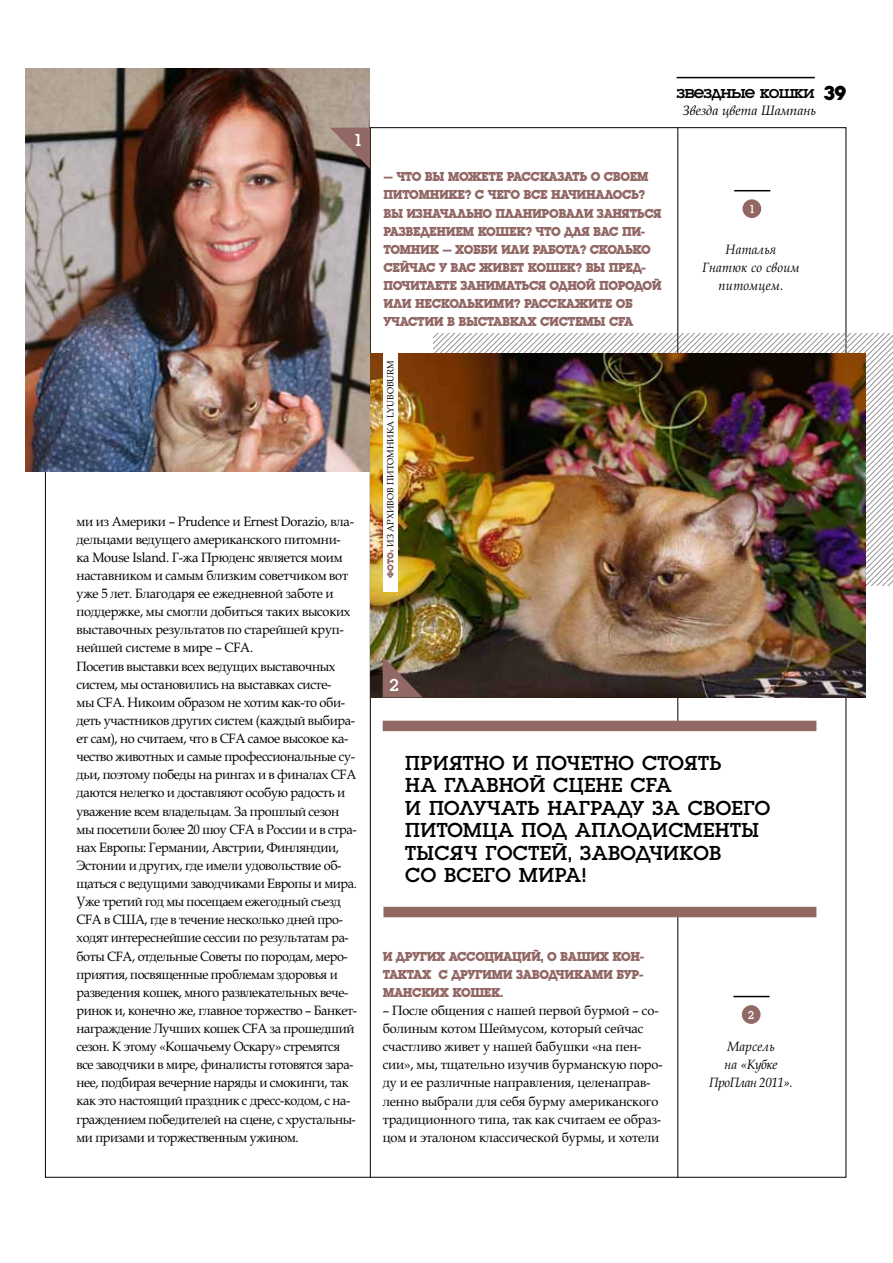
<style>
.page{position:relative;width:893px;height:1263px;background:#fff}
.page>*{position:absolute;margin:0;border:0;box-sizing:border-box;transform-origin:0 0}
.t1{font:21px/22.5px "Dr Luga";letter-spacing:.02em;color:#000}
.t2{font:18px "Dr Luga";letter-spacing:-.05em;color:#000}
.t3{font:18px "Dr Luga";color:#fff}
.t4{font:13.5px/18.1px "Dr Book Antiqua";letter-spacing:-.03em;color:#000;scale:.95 1}
.t5{font:700 13.5px/18.1px "Dr Luga";letter-spacing:-.03em;color:#926865;text-align:justify;scale:.95 1}
.t6{font:13.5px/18.1px "Dr Book Antiqua";letter-spacing:-.01em;color:#000;scale:.95 1}
.t7{font:italic 13.5px/18.1px "Dr Book Antiqua";letter-spacing:.02em;color:#000;text-align:center;scale:.95 1}
.t8{font:italic 13.5px/18.1px "Dr Book Antiqua";letter-spacing:-.03em;color:#000;text-align:center;scale:.95 1}
.t9{font:italic 13.5px "Dr Book Antiqua";color:#000}
.t10{font:12px "Dr Luga";color:#fff;scale:.95 1}
.t11{font:9px "Dr Book Antiqua";letter-spacing:.15em;color:#000}
.s1{font-weight:700;font-size:21px}
.s2{font-family:"Dr Luga";font-weight:700;color:#926865}
</style>
<div class="page">
<hr style="left:677px;top:77px;width:138px;height:1px;background:#000">
<div style="left:742px;top:199px;width:19px;height:19px;background:#926865;border-radius:50%"></div>
<hr style="left:734px;top:190px;width:36px;height:1px;background:#000">
<div style="left:742px;top:1005px;width:18px;height:19px;background:#926865;border-radius:50%"></div>
<hr style="left:733px;top:996px;width:37px;height:1px;background:#000">
<svg style="left:434px;top:333px;width:459px;height:241px"></svg>
<svg style="left:865px;top:574px;width:28px;height:11px"></svg>
<hr style="left:370px;top:127px;width:1px;height:1050px;background:#000">
<hr style="left:677px;top:127px;width:1px;height:1050px;background:#000">
<img style="left:371px;top:353px;width:494px;height:344px">
<img style="left:26px;top:68px;width:344px;height:403px">
<svg style="left:383px;top:656px;width:40px;height:41px;background:#82675a"></svg>
<svg style="left:330px;top:128px;width:40px;height:41px;background:#836a65"></svg>
<div style="left:383px;top:721px;width:433px;height:10px;background:#926865"></div>
<div style="left:383px;top:907px;width:433px;height:10px;background:#926865"></div>
<div style="left:383px;top:347px;width:15px;height:245px;background:#fff"></div>
<h2 class="t3" style="left:353px;top:131px;width:11px">1</h2>
<p class="t4" style="left:77px;top:512px;width:297px">ми из Америки – Prudence и Ernest Dorazio, вла&shy;дельцами ведущего американского питомни&shy;ка Mouse Island. Г-жа Прюденс является моим наставником и самым близким советчиком вот уже 5 лет. Благодаря ее ежедневной заботе и поддержке, мы смогли добиться таких высоких выставочных результатов по старейшей круп&shy;нейшей системе в мире – CFA.<br>Посетив выставки всех ведущих выставочных систем, мы остановились на выставках систе-<br>мы CFA. Никоим образом не хотим как-то оби&shy;деть участников других систем (каждый выбира&shy;ет сам), но считаем, что в CFA самое высокое ка&shy;чество животных и самые профессиональные су&shy;дьи, поэтому победы на рингах и в финалах CFA даются нелегко и доставляют особую радость и уважение всем владельцам. За прошлый сезон мы посетили более 20 шоу CFA в России и в стра&shy;нах Европы: Германии, Австрии, Финляндии, Эстонии и других, где имели удовольствие об&shy;щаться с ведущими заводчиками Европы и мира.<br>Уже третий год мы посещаем ежегодный съезд CFA в США, где в течение несколько дней про&shy;ходят интереснейшие сессии по результатам ра&shy;боты CFA, отдельные Советы по породам, меро&shy;приятия, посвященные проблемам здоровья и разведения кошек, много развлекательных вече&shy;ринок и, конечно же, главное торжество – Банкет&shy;награждение Лучших кошек CFA за прошедший сезон. К этому «Кошачьему Оскару» стремятся все заводчики в мире, финалисты готовятся зара&shy;нее, подбирая вечерние наряды и смокинги, так как это настоящий праздник с дресс-кодом, с на&shy;граждением победителей на сцене, с хрустальны&shy;ми призами и торжественным ужином.</p>
<h2 class="t2" style="left:676px;top:84px;width:171px">звездные кошки <span class="s1">39</span></h2>
<p class="t9" style="left:682px;top:103px;width:135px">Звезда цвета Шампань</p>
<p class="t5" style="left:383px;top:168px;width:295px;text-align:left">– Что вы можете рассказать о своем питомнике? С чего все начиналось?<br>Вы изначально планировали заняться разведением кошек? Что для вас пи&shy;томник – хобби или работа? Сколько сейчас у вас живет кошек? Вы пред&shy;почитаете заниматься одной породой или несколькими? Расскажите об участии в выставках системы CFA</p>
<p class="t11" style="left:385px;top:578px;width:219px;rotate:-90deg"><span class="s2">фото:</span> из архивов питомника lyuboburm</p>
<p class="t10" style="left:749px;top:203px;width:8px">1</p>
<p class="t7" style="left:702px;top:240px;width:104px">Наталья<br>Гнатюк со своим питомцем.</p>
<h2 class="t3" style="left:389px;top:677px;width:11px">2</h2>
<h1 class="t1" style="left:405px;top:752px;width:367px">Приятно и почетно стоять<br>на главной сцене CFA<br>и получать награду за своего питомца под аплодисменты тысяч гостей, заводчиков<br>со всего мира!</h1>
<p class="t5" style="left:383px;top:947px;width:277px">и других ассоциаций, о ваших кон&shy;тактах с другими заводчиками бур&shy;манских кошек.</p>
<p class="t6" style="left:383px;top:1001px;width:296px">– После общения с нашей первой бурмой – со&shy;болиным котом Шеймусом, который сейчас счастливо живет у нашей бабушки «на пен&shy;сии», мы, тщательно изучив бурманскую поро&shy;ду и ее различные направления, целенаправ&shy;ленно выбрали для себя бурму американского традиционного типа, так как считаем ее образ&shy;цом и эталоном классической бурмы, и хотели</p>
<p class="t10" style="left:748px;top:1009px;width:8px">2</p>
<p class="t8" style="left:709px;top:1037px;width:89px">Марсель<br>на «Кубке<br>ПроПлан 2011».</p>
</div>
